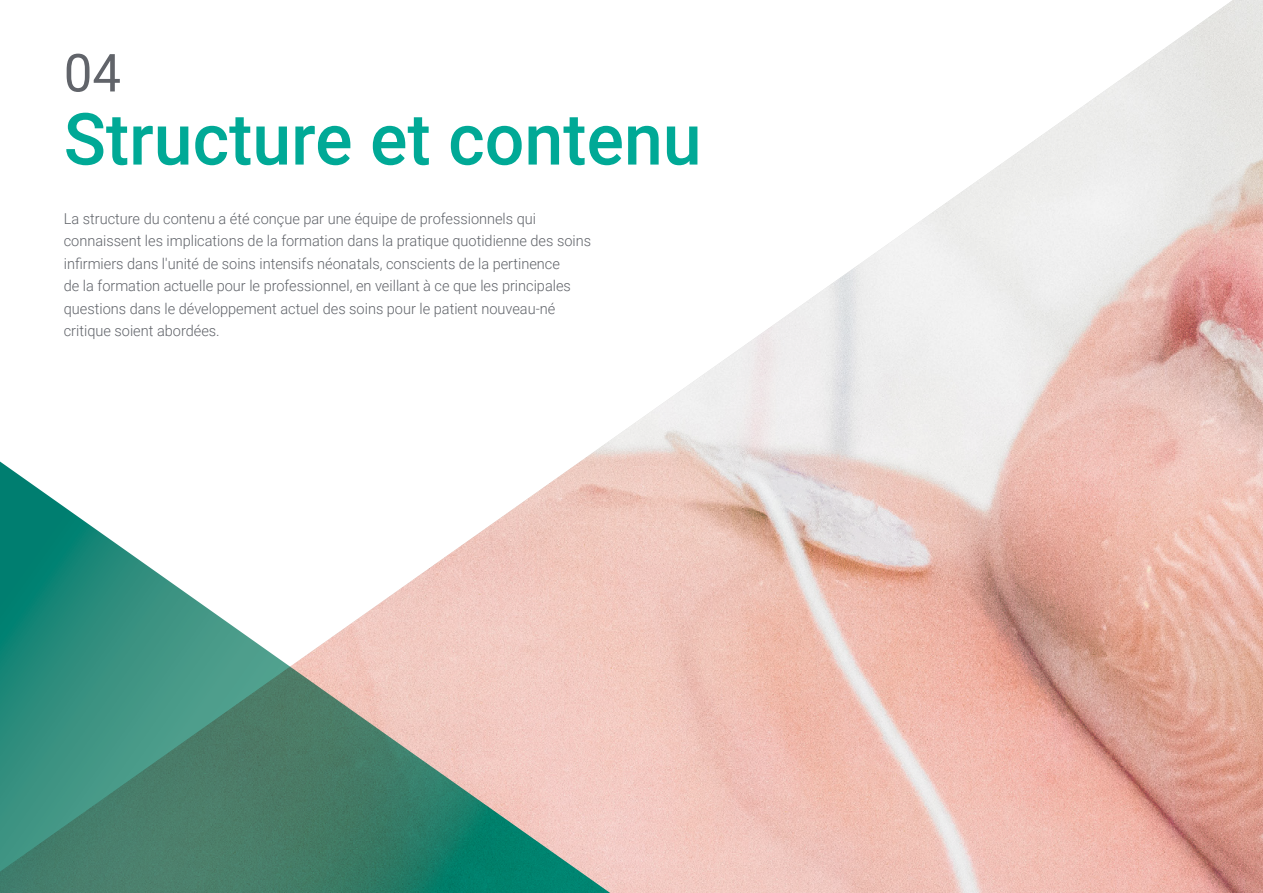
<style>
.page{position:relative;width:1263px;height:893px;background:#fff}
.page>*{position:absolute;margin:0;border:0;box-sizing:border-box;transform-origin:0 0}
.t1{font:500 72px "Roboto";color:#00a996}
.t2{font:52.5px "Roboto";color:#61646a}
.t3{font:300 15px/22.5px "Roboto";color:#61646a}
</style>
<div class="page">
<img style="left:602px;top:0;width:661px;height:893px">
<svg style="left:0;top:446px;width:640px;height:447px"></svg>
<h2 class="t2" style="left:64px;top:36px;width:59px">04</h2>
<h1 class="t1" style="left:64px;top:89px;width:639px">Structure et contenu</h1>
<p class="t3" style="left:64px;top:207px;width:529px">La structure du contenu a été conçue par une équipe de professionnels qui connaissent les implications de la formation dans la pratique quotidienne des soins infirmiers dans l'unité de soins intensifs néonatals, conscients de la pertinence<br>de la formation actuelle pour le professionnel, en veillant à ce que les principales questions dans le développement actuel des soins pour le patient nouveau-né critique soient abordées.</p>
</div>
